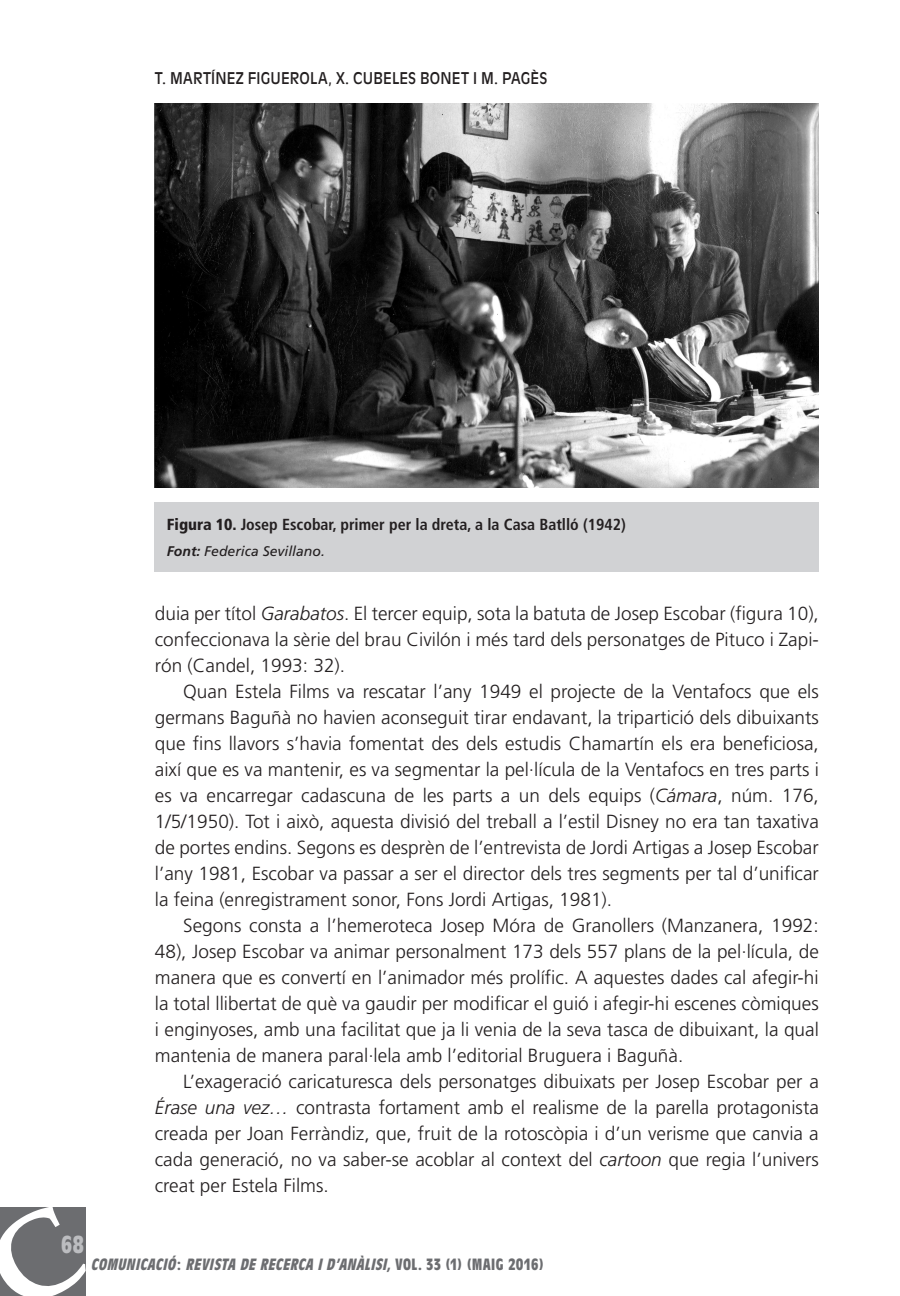
<style>
.page{position:relative;width:900px;height:1296px;background:#fff}
.page>*{position:absolute;margin:0;border:0;box-sizing:border-box;transform-origin:0 0}
.t1{font:700 condensed 24px "Antique Olive";color:#bcbdc0}
._0_Text_1{font:300 19px/26px "Frutiger";color:#231f20;text-align:justify}
.t2{font:italic 700 condensed 16px "Antique Olive";color:#6c6d70}
._0_Figura_Gràfics1{font:700 condensed 16px "Frutiger";color:#231f20}
.t3{font:16px "Antique Olive";letter-spacing:.01em;color:#231f20;scale:.9 1}
._0_NOTAS_grafics2{font:italic 14px "Frutiger";color:#231f20}
.s1{font-weight:900}
.s2{font-weight:700}
.s3{font-style:italic}
.s4{font-style:normal}
</style>
<div class="page">
<div style="left:155px;top:502px;width:663px;height:69px;background:#d1d2d4"></div>
<img style="left:155px;top:104px;width:663px;height:384px">
<div style="left:0;top:1207px;width:86px;height:89px;background:#6c6d70"></div>
<p class="t3" style="left:155px;top:68px;width:396px">T. MARTÍN EZ FIGUEROLA, X. CUBELES BON ET I M. PAGÈS</p>
<p class="_0_Figura_Gràfics1" style="left:167px;top:515px;width:460px"><span class="s1">Figura 10.</span> Josep Escobar, primer per la dreta, a la Casa Batlló (1942)</p>
<p class="_0_NOTAS_grafics2" style="left:167px;top:543px;width:159px"><span class="s2">Font:</span> Federica Sevillano.</p>
<p class="t1" style="left:61px;top:1231px;width:24px">68</p>
<p class="_0_Text_1" style="left:155px;top:600px;width:665px">duia per títol <span class="s3">Garabatos</span>. El tercer equip, sota la batuta de Josep Escobar (figura 10), confeccionava la sèrie del brau Civilón i més tard dels personatges de Pituco i Zapi&shy;rón (Candel, 1993: 32).</p>
<p class="_0_Text_1" style="left:155px;top:678px;width:665px;text-indent:28px">Quan Estela Films va rescatar l’any 1949 el projecte de la Ventafocs que els germans Baguñà no havien aconseguit tirar endavant, la tripartició dels dibuixants que fins llavors s’havia fomentat des dels estudis Chamartín els era beneficiosa, així que es va mantenir, es va segmentar la pel·lícula de la Ventafocs en tres parts i es va encarregar cadascuna de les parts a un dels equips (<span class="s3">Cámara</span>, núm. 176, 1/5/1950). Tot i això, aquesta divisió del treball a l’estil Disney no era tan taxativa de portes endins. Segons es desprèn de l’entrevista de Jordi Artigas a Josep Escobar l’any 1981, Escobar va passar a ser el director dels tres segments per tal d’unificar la feina (enregistrament sonor, Fons Jordi Artigas, 1981).</p>
<p class="_0_Text_1" style="left:155px;top:912px;width:665px;text-indent:28px">Segons consta a l’hemeroteca Josep Móra de Granollers (Manzanera, 1992:<br>48), Josep Escobar va animar personalment 173 dels 557 plans de la pel·lícula, de manera que es convertí en l’animador més prolífic. A aquestes dades cal afegir-hi la total llibertat de què va gaudir per modificar el guió i afegir-hi escenes còmiques i enginyoses, amb una facilitat que ja li venia de la seva tasca de dibuixant, la qual mantenia de manera paral·lela amb l’editorial Bruguera i Baguñà.</p>
<p class="_0_Text_1" style="left:155px;top:1068px;width:665px;text-indent:28px">L’exageració caricaturesca dels personatges dibuixats per Josep Escobar per a <span class="s3">Érase una vez…</span> contrasta fortament amb el realisme de la parella protagonista creada per Joan Ferràndiz, que, fruit de la rotoscòpia i d’un verisme que canvia a cada generació, no va saber-se acoblar al context del <span class="s3">cartoon</span> que regia l’univers creat per Estela Films.</p>
<p class="t2" style="left:91px;top:1256px;width:454px">COMUNICACIÓ<span class="s4">:</span> REVISTA DE RECERCA I D’ANÀLISI, <span class="s4">V O L . 3 3 ( 1 ) ( M A I G 2 0 1 6 )</span></p>
</div>
